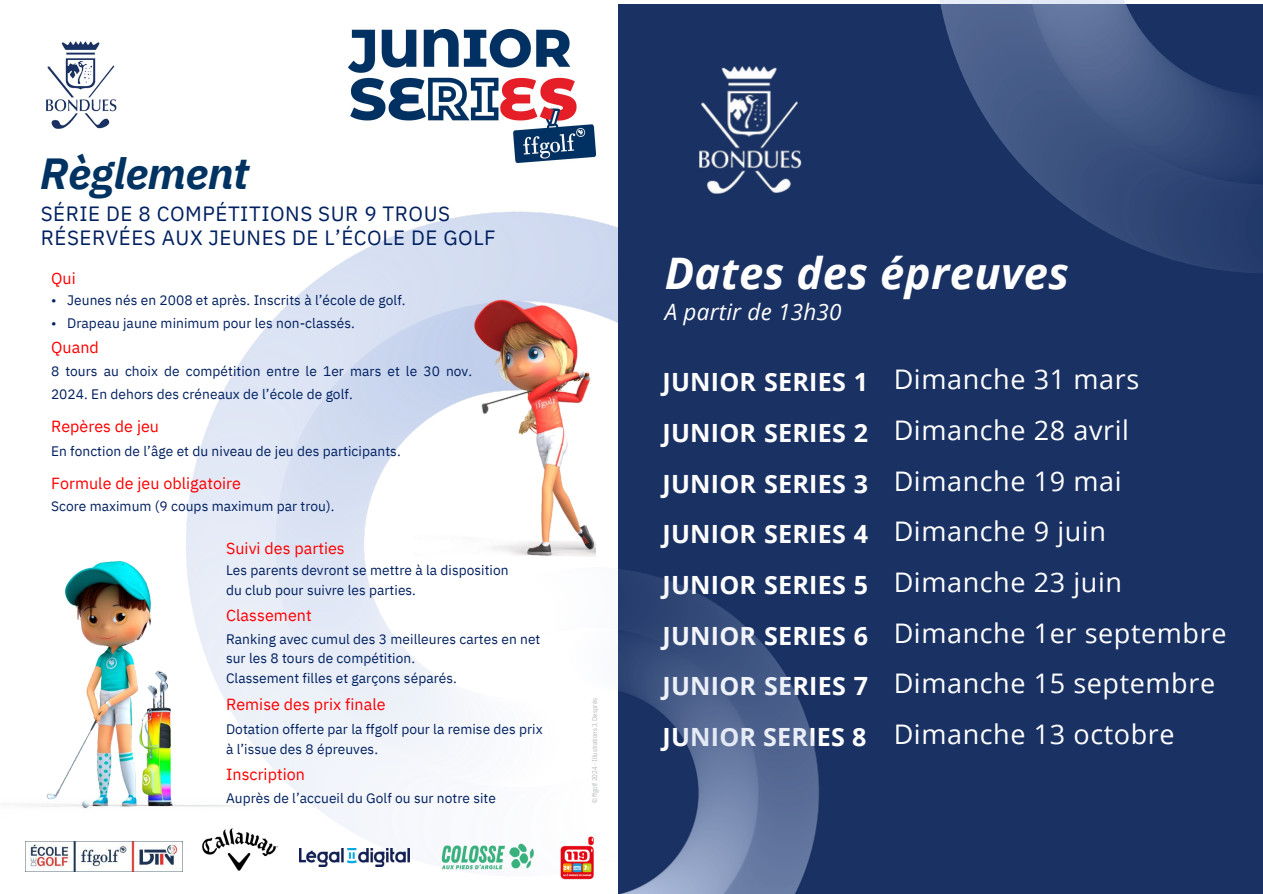
<style>
.page{position:relative;width:1263px;height:894px;background:#fff}
.page>*{position:absolute;margin:0;border:0;box-sizing:border-box;transform-origin:0 0}
.t1{font:italic 700 43.5px "Open Sans";letter-spacing:.01em;color:#fff}
.t2{font:italic 700 43.5px "IBM Plex Sans";letter-spacing:-.005em;color:#003361}
.t3{font:27px/50.7px "Open Sans";letter-spacing:.02em;color:#fff}
.t4{font:700 25.05px/50.7px "Open Sans";letter-spacing:.01em;color:#fff;text-align:justify}
.t5{font:italic 22.5px "Open Sans";letter-spacing:.01em;color:#fff}
.t6{font:20.55px/23.7px "IBM Plex Sans";letter-spacing:.025em;color:#002060}
.t7{font:16.05px "IBM Plex Sans";letter-spacing:.005em;color:#f00}
.t8{font:13.8px/23.2px "IBM Plex Sans";letter-spacing:.005em;color:#002060}
.t9{font:6.9px "IBM Plex Sans Cond";letter-spacing:-.01em;color:#b5b9bb}
</style>
<div class="page">
<img style="left:196px;top:211px;width:422px;height:656px">
<img style="left:433px;top:834px;width:90px;height:36px">
<img style="left:326px;top:847px;width:84px;height:18px">
<img style="left:414px;top:288px;width:181px;height:296px">
<img style="left:20px;top:463px;width:306px;height:409px">
<img style="left:348px;top:30px;width:248px;height:133px">
<div style="left:618px;top:4px;width:645px;height:889px;background:#193163"></div>
<img style="left:939px;top:0;width:324px;height:273px">
<img style="left:46px;top:41px;width:71px;height:88px">
<img style="left:699px;top:66px;width:103px;height:128px">
<img style="left:523px;top:523px;width:296px;height:370px">
<h1 class="t2" style="left:40px;top:144px;width:210px">Règlement</h1>
<h4 class="t6" style="left:41px;top:201px;width:456px">SÉRIE DE 8 COMPÉTITIONS SUR 9 TROUS<br>RÉSERVÉES AUX JEUNES DE L’ÉCOLE DE GOLF</h4>
<h6 class="t7" style="left:51px;top:267px;width:26px">Qui</h6>
<p class="t8" style="left:51px;top:288px;width:7px">• •</p>
<p class="t8" style="left:67px;top:288px;width:340px">Jeunes nés en 2008 et après. Inscrits à l’école de golf.</p>
<h6 class="t8" style="left:67px;top:311px;width:289px">Drapeau jaune minimum pour les non-classés.</h6>
<p class="t7" style="left:51px;top:336px;width:49px">Quand</p>
<p class="t8" style="left:51px;top:359px;width:423px">8 tours au choix de compétition entre le 1er mars et le 30 nov.<br>2024. En dehors des créneaux de l’école de golf.</p>
<p class="t7" style="left:51px;top:415px;width:110px">Repères de jeu</p>
<h6 class="t8" style="left:51px;top:439px;width:351px">En fonction de l’âge et du niveau de jeu des participants.</h6>
<p class="t7" style="left:51px;top:472px;width:191px">Formule de jeu obligatoire</p>
<p class="t8" style="left:51px;top:493px;width:285px">Score maximum (9 coups maximum par trou).</p>
<h6 class="t7" style="left:226px;top:537px;width:120px">Suivi des parties</h6>
<p class="t8" style="left:226px;top:558px;width:284px">Les parents devront se mettre à la disposition</p>
<p class="t8" style="left:226px;top:577px;width:191px">du club pour suivre les parties.</p>
<p class="t8" style="left:226px;top:626px;width:316px">Ranking avec cumul des 3 meilleures cartes en net</p>
<p class="t8" style="left:226px;top:646px;width:191px">sur les 8 tours de compétition.</p>
<h6 class="t8" style="left:226px;top:666px;width:232px">Classement filles et garçons séparés.</h6>
<p class="t7" style="left:226px;top:604px;width:87px">Classement</p>
<p class="t7" style="left:226px;top:693px;width:161px">Remise des prix finale</p>
<p class="t8" style="left:226px;top:717px;width:318px">Dotation offerte par la ffgolf pour la remise des prix</p>
<h6 class="t8" style="left:226px;top:736px;width:154px">à l’issue des 8 épreuves.</h6>
<p class="t8" style="left:226px;top:786px;width:271px">Auprès de l’accueil du Golf ou sur notre site</p>
<h6 class="t7" style="left:226px;top:762px;width:80px">Inscription</h6>
<p class="t9" style="left:590px;top:802px;width:106px;rotate:-90deg">© ffgolf 2024 - Illustrations J. Després</p>
<p class="t1" style="left:665px;top:242px;width:406px">Dates des épreuves</p>
<p class="t5" style="left:665px;top:296px;width:178px">A partir de 13h30</p>
<p class="t4" style="left:662px;top:356px;width:207px">JUNIOR SERIES 1<br>JUNIOR SERIES 2<br>JUNIOR SERIES 3<br>JUNIOR SERIES 4<br>JUNIOR SERIES 5<br>JUNIOR SERIES 6<br>JUNIOR SERIES 7<br>JUNIOR SERIES 8</p>
<p class="t3" style="left:894px;top:353px;width:334px">Dimanche 31 mars<br>Dimanche 28 avril<br>Dimanche 19 mai<br>Dimanche 9 juin<br>Dimanche 23 juin<br>Dimanche 1er septembre<br>Dimanche 15 septembre<br>Dimanche 13 octobre</p>
</div>
